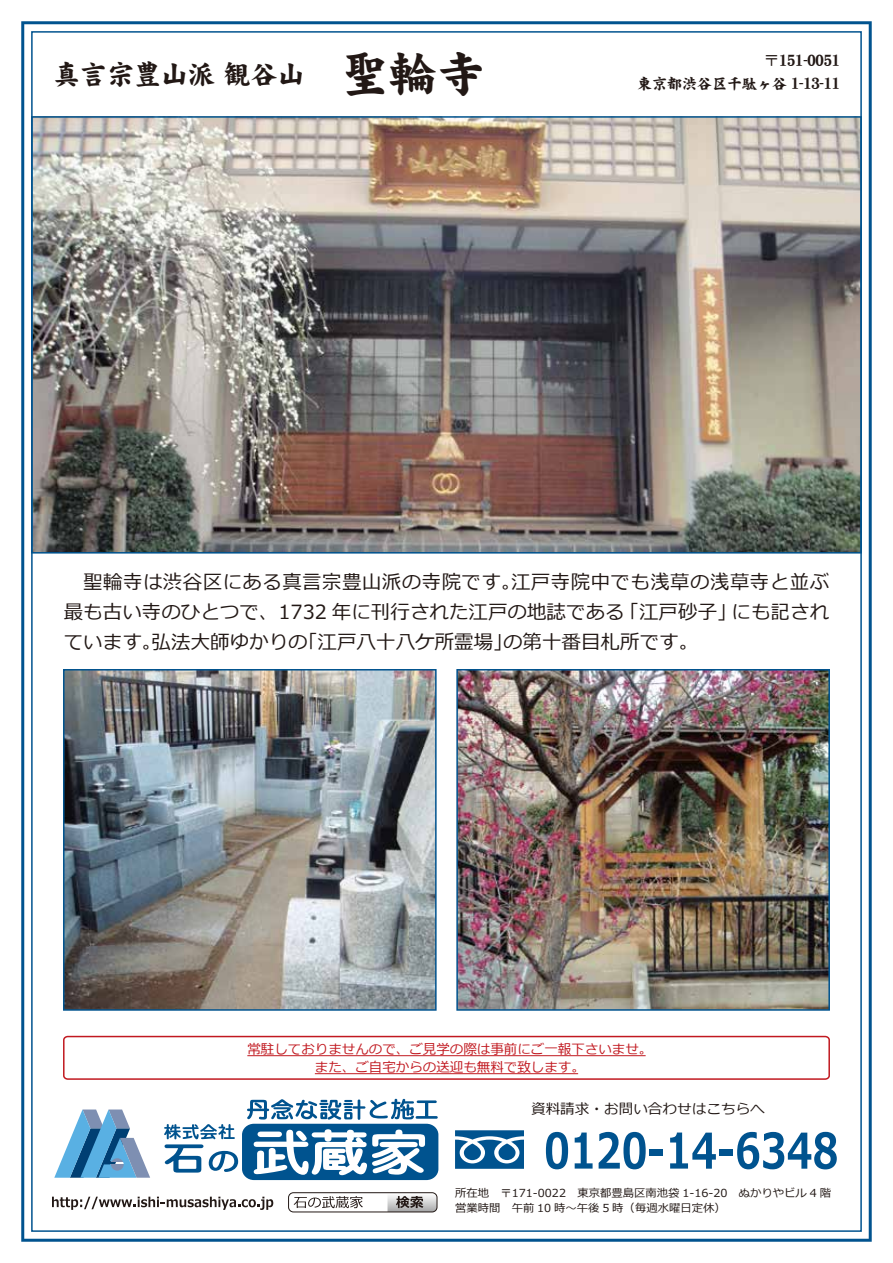
<style>
.page{position:relative;width:893px;height:1263px;background:#fff}
.page>*{position:absolute;margin:0;border:0;box-sizing:border-box;transform-origin:0 0}
.t1{font:27px "DF Kai Sho UB WINP RKSJ H";color:#221815}
.t2{font:19.5px/30px "Meiryo";color:#221815;text-align:justify}
.t3{font:15px/22.5px "DF Kai Sho UB WINP RKSJ H";color:#221815;text-align:right}
.t4{font:14.25px "Meiryo";color:#221815}
.t5{font:13.5px/18px "Meiryo";color:#c11920;text-align:center}
.t6{font:11.1px/14.7px "Meiryo";color:#221815}
.s1{font-size:48px}
</style>
<div class="page">
<img style="left:21px;top:21px;width:851px;height:1221px">
<svg style="left:50px;top:1195px;width:225px;height:17px"></svg>
<svg style="left:546px;top:1132px;width:22px;height:37px"></svg>
<svg style="left:575px;top:1132px;width:18px;height:36px"></svg>
<svg style="left:599px;top:1132px;width:47px;height:37px"></svg>
<div style="left:650px;top:1149px;width:13px;height:7px;background:#00538f"></div>
<svg style="left:670px;top:1132px;width:46px;height:37px"></svg>
<div style="left:719px;top:1149px;width:14px;height:7px;background:#00538f"></div>
<svg style="left:737px;top:1132px;width:100px;height:37px"></svg>
<svg style="left:455px;top:1130px;width:69px;height:39px"></svg>
<div style="left:289px;top:1193px;width:148px;height:19px;background:#fff;border-radius:5px"></div>
<div style="left:288px;top:1192px;width:149px;height:20px;border:1px solid #221815;border-radius:5px"></div>
<svg style="left:294px;top:1196px;width:69px;height:12px"></svg>
<svg style="left:387px;top:1193px;width:50px;height:19px"></svg>
<div style="left:242px;top:1124px;width:196px;height:56px;background:#00538f;border-radius:12px"></div>
<svg style="left:254px;top:1129px;width:171px;height:46px"></svg>
<svg style="left:164px;top:1124px;width:74px;height:48px"></svg>
<svg style="left:247px;top:1099px;width:191px;height:21px"></svg>
<svg style="left:54px;top:1109px;width:96px;height:69px"></svg>
<svg style="left:62px;top:1035px;width:769px;height:45px"></svg>
<h1 class="t1" style="left:53px;top:61px;width:433px">真言宗豊山派 観谷山 　<span class="s1">聖輪寺</span></h1>
<p class="t3" style="left:637px;top:49px;width:204px">〒151-0051<br>東京都渋谷区千駄ヶ谷 1-13-11</p>
<p class="t2" style="left:64px;top:568px;width:767px">　聖輪寺は渋谷区にある真言宗豊山派の寺院です。江戸寺院中でも浅草の浅草寺と並ぶ最も古い寺のひとつで、1732 年に刊行された江戸の地誌である「江戸砂子」にも記されています。弘法大師ゆかりの「江戸八十八ケ所霊場」の第十番目札所です。</p>
<p class="t5" style="left:247px;top:1041px;width:406px">常駐しておりませんので、ご見学の際は事前にご一報下さいませ。また、ご自宅からの送迎も無料で致します。</p>
<p class="t4" style="left:531px;top:1099px;width:235px">資料請求・お問い合わせはこちらへ</p>
<p class="t6" style="left:455px;top:1186px;width:378px">所在地　〒171-0022　東京都豊島区南池袋 1-16-20　ぬかりやビル 4 階営業時間　午前 10 時～午後 5 時（毎週水曜日定休）</p>
</div>
